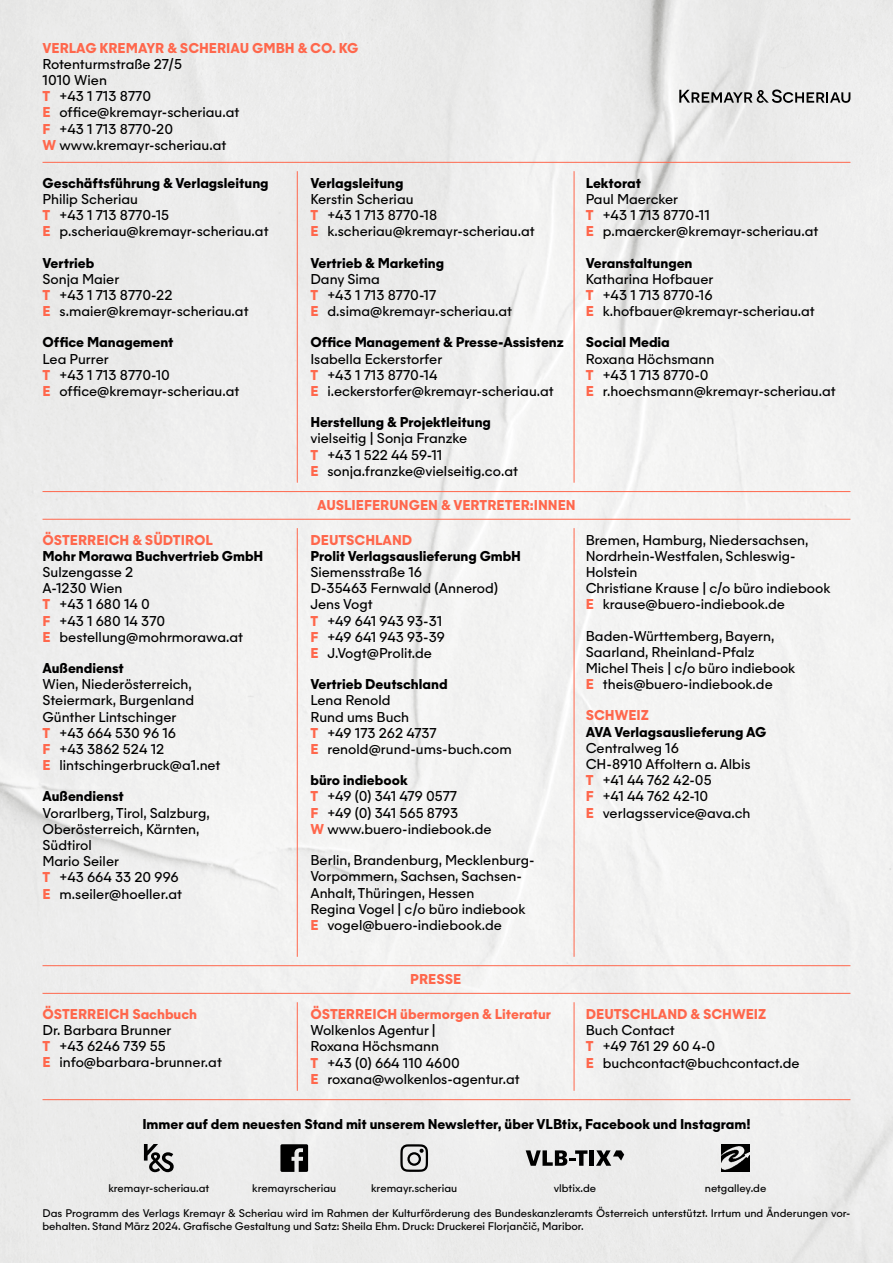
<style>
.page{position:relative;width:893px;height:1263px;background:#efefef}
.page>*{position:absolute;margin:0;border:0;box-sizing:border-box;transform-origin:0 0}
.t1{font:13.5px/16.2px "Majorant";color:#000}
.t2{font:700 13.5px "Majorant";color:#000}
.t3{font:700 13.5px "Majorant";color:#ff674c}
.t4{font:10.5px/12.6px "Majorant";color:#000}
.s1{font-weight:700;color:#ff674c}
.s2{font-weight:700}
</style>
<div class="page">
<hr style="left:43px;top:162px;width:807px;height:1px;background:#ff674c">
<hr style="left:297px;top:171px;width:1px;height:312px;background:#ff674c">
<hr style="left:574px;top:171px;width:1px;height:312px;background:#ff674c">
<svg style="left:679px;top:89px;width:171px;height:14px;background:#9f9f9e"></svg>
<svg style="left:144px;top:1144px;width:30px;height:28px"></svg>
<svg style="left:280px;top:1144px;width:28px;height:28px"></svg>
<svg style="left:526px;top:1150px;width:61px;height:16px"></svg>
<div style="left:589px;top:1150px;width:5px;height:16px;background:#000"></div>
<svg style="left:596px;top:1150px;width:28px;height:16px"></svg>
<img style="left:722px;top:1144px;width:27px;height:28px">
<svg style="left:399px;top:1143px;width:30px;height:30px"></svg>
<hr style="left:43px;top:491px;width:807px;height:1px;background:#ff674c">
<hr style="left:43px;top:993px;width:807px;height:1px;background:#ff674c">
<hr style="left:43px;top:1099px;width:807px;height:1px;background:#ff674c">
<hr style="left:297px;top:1002px;width:1px;height:89px;background:#ff674c">
<hr style="left:574px;top:1002px;width:1px;height:89px;background:#ff674c">
<hr style="left:297px;top:528px;width:1px;height:429px;background:#ff674c">
<hr style="left:574px;top:528px;width:1px;height:429px;background:#ff674c">
<hr style="left:43px;top:519px;width:807px;height:1px;background:#ff674c">
<hr style="left:43px;top:965px;width:807px;height:1px;background:#ff674c">
<p class="t3" style="left:43px;top:39px;width:317px">VERLAG KREMAYR &amp; SCHERIAU GMBH &amp; CO. KG</p>
<p class="t1" style="left:43px;top:56px;width:198px">Rotenturmstraße 27/5<br>1010 Wien<br><span class="s1">T</span> +43 1 713 8770<br><span class="s1">E</span> office@kremayr-scheriau.at<br><span class="s1">F</span> +43 1 713 8770-20<br><span class="s1">W</span> www.kremayr-scheriau.at</p>
<p class="t2" style="left:43px;top:174px;width:228px">Geschäftsführung &amp; Verlagsleitung</p>
<p class="t1" style="left:43px;top:191px;width:228px">Philip Scheriau<br><span class="s1">T</span> +43 1 713 8770-15<br><span class="s1">E</span> p.scheriau@kremayr-scheriau.at</p>
<p class="t2" style="left:43px;top:254px;width:53px">Vertrieb</p>
<p class="t1" style="left:43px;top:271px;width:208px">Sonja Maier<br><span class="s1">T</span> +43 1 713 8770-22<br><span class="s1">E</span> s.maier@kremayr-scheriau.at</p>
<p class="t2" style="left:43px;top:334px;width:133px">Office Management</p>
<p class="t1" style="left:43px;top:350px;width:198px">Lea Purrer<br><span class="s1">T</span> +43 1 713 8770-10<br><span class="s1">E</span> office@kremayr-scheriau.at</p>
<p class="t3" style="left:43px;top:531px;width:172px">ÖSTERREICH &amp; SÜDTIROL</p>
<p class="t2" style="left:43px;top:547px;width:222px">Mohr Morawa Buchvertrieb GmbH</p>
<p class="t1" style="left:43px;top:564px;width:202px">Sulzengasse 2<br>A-1230 Wien<br><span class="s1">T</span> +43 1 680 14 0<br><span class="s1">F</span> +43 1 680 14 370<br><span class="s1">E</span> bestellung@mohrmorawa.at</p>
<p class="t2" style="left:43px;top:659px;width:83px">Außendienst</p>
<p class="t1" style="left:43px;top:676px;width:179px">Wien, Niederösterreich,<br>Steiermark, Burgenland<br>Günther Lintschinger<br><span class="s1">T</span> +43 664 530 96 16<br><span class="s1">F</span> +43 3862 524 12<br><span class="s1">E</span> lintschingerbruck@a1.net</p>
<p class="t2" style="left:43px;top:788px;width:83px">Außendienst</p>
<p class="t1" style="left:43px;top:805px;width:169px">Vorarlberg, Tirol, Salzburg,<br>Oberösterreich, Kärnten,<br>Südtirol<br>Mario Seiler<br><span class="s1">T</span> +43 664 33 20 996<br><span class="s1">E</span> m.seiler@hoeller.at</p>
<p class="t2" style="left:310px;top:174px;width:95px">Verlagsleitung</p>
<p class="t1" style="left:310px;top:191px;width:226px">Kerstin Scheriau<br><span class="s1">T</span> +43 1 713 8770-18<br><span class="s1">E</span> k.scheriau@kremayr-scheriau.at</p>
<p class="t2" style="left:310px;top:254px;width:135px">Vertrieb &amp; Marketing</p>
<p class="t1" style="left:310px;top:271px;width:203px">Dany Sima<br><span class="s1">T</span> +43 1 713 8770-17<br><span class="s1">E</span> d.sima@kremayr-scheriau.at</p>
<p class="t2" style="left:310px;top:334px;width:255px">Office Management &amp; Presse-Assistenz</p>
<p class="t1" style="left:310px;top:350px;width:245px">Isabella Eckerstorfer<br><span class="s1">T</span> +43 1 713 8770-14<br><span class="s1">E</span> i.eckerstorfer@kremayr-scheriau.at</p>
<p class="t2" style="left:310px;top:414px;width:182px">Herstellung &amp; Projektleitung</p>
<p class="t1" style="left:310px;top:430px;width:209px">vielseitig | Sonja Franzke<br><span class="s1">T</span> +43 1 522 44 59-11<br><span class="s1">E</span> sonja.franzke@vielseitig.co.at</p>
<p class="t3" style="left:317px;top:497px;width:260px">AUSLIEFERUNGEN &amp; VERTRETER:INNEN</p>
<p class="t3" style="left:310px;top:531px;width:103px">DEUTSCHLAND</p>
<p class="t2" style="left:310px;top:547px;width:212px">Prolit Verlagsauslieferung GmbH</p>
<p class="t1" style="left:310px;top:564px;width:189px">Siemensstraße 16<br>D-35463 Fernwald (Annerod)<br>Jens Vogt<br><span class="s1">T</span> +49 641 943 93-31<br><span class="s1">F</span> +49 641 943 93-39<br><span class="s1">E</span> J.Vogt@Prolit.de</p>
<p class="t2" style="left:310px;top:676px;width:139px">Vertrieb Deutschland</p>
<p class="t1" style="left:310px;top:692px;width:203px">Lena Renold<br>Rund ums Buch<br><span class="s1">T</span> +49 173 262 4737<br><span class="s1">E</span> renold@rund-ums-buch.com</p>
<p class="t1" style="left:310px;top:772px;width:183px"><span class="s2">büro indiebook<br></span><span class="s1">T</span> +49 (0) 341 479 0577<br><span class="s1">F</span> +49 (0) 341 565 8793<br><span class="s1">W</span> www.buero-indiebook.de</p>
<p class="t1" style="left:310px;top:852px;width:226px">Berlin, Brandenburg, Mecklenburg-<br>Vorpommern, Sachsen, Sachsen-<br>Anhalt, Thüringen, Hessen<br>Regina Vogel | c/o büro indiebook<br><span class="s1">E</span> vogel@buero-indiebook.de</p>
<p class="t2" style="left:586px;top:174px;width:57px">Lektorat</p>
<p class="t1" style="left:586px;top:191px;width:234px">Paul Maercker<br><span class="s1">T</span> +43 1 713 8770-11<br><span class="s1">E</span> p.maercker@kremayr-scheriau.at</p>
<p class="t2" style="left:586px;top:254px;width:108px">Veranstaltungen</p>
<p class="t1" style="left:586px;top:271px;width:231px">Katharina Hofbauer<br><span class="s1">T</span> +43 1 713 8770-16<br><span class="s1">E</span> k.hofbauer@kremayr-scheriau.at</p>
<p class="t2" style="left:586px;top:334px;width:86px">Social Media</p>
<p class="t1" style="left:586px;top:350px;width:251px">Roxana Höchsmann<br><span class="s1">T</span> +43 1 713 8770-0<br><span class="s1">E</span> r.hoechsmann@kremayr-scheriau.at</p>
<p class="t1" style="left:586px;top:532px;width:246px">Bremen, Hamburg, Niedersachsen,<br>Nordrhein-Westfalen, Schleswig-<br>Holstein<br>Christiane Krause | c/o büro indiebook<br><span class="s1">E</span> krause@buero-indiebook.de</p>
<p class="t1" style="left:586px;top:628px;width:211px">Baden-Württemberg, Bayern,<br>Saarland, Rheinland-Pfalz<br>Michel Theis | c/o büro indiebook<br><span class="s1">E</span> theis@buero-indiebook.de</p>
<p class="t3" style="left:586px;top:707px;width:65px">SCHWEIZ</p>
<p class="t2" style="left:586px;top:723px;width:182px">AVA Verlagsauslieferung AG</p>
<p class="t1" style="left:586px;top:740px;width:166px">Centralweg 16<br>CH-8910 Affoltern a. Albis<br><span class="s1">T</span> +41 44 762 42-05<br><span class="s1">F</span> +41 44 762 42-10<br><span class="s1">E</span> verlagsservice@ava.ch</p>
<p class="t3" style="left:43px;top:1005px;width:156px">ÖSTERREICH Sachbuch</p>
<p class="t1" style="left:43px;top:1022px;width:181px">Dr. Barbara Brunner<br><span class="s1">T</span> +43 6246 739 55<br><span class="s1">E</span> info@barbara-brunner.at</p>
<p class="t3" style="left:410px;top:971px;width:53px">PRESSE</p>
<p class="t3" style="left:310px;top:1005px;width:242px">ÖSTERREICH übermorgen &amp; Literatur</p>
<p class="t1" style="left:310px;top:1022px;width:211px">Wolkenlos Agentur |<br>Roxana Höchsmann<br><span class="s1">T</span> +43 (0) 664 110 4600<br><span class="s1">E</span> roxana@wolkenlos-agentur.at</p>
<p class="t3" style="left:586px;top:1005px;width:182px">DEUTSCHLAND &amp; SCHWEIZ</p>
<p class="t1" style="left:586px;top:1022px;width:215px">Buch Contact<br><span class="s1">T</span> +49 761 29 60 4-0<br><span class="s1">E</span> buchcontact@buchcontact.de</p>
<p class="t2" style="left:142px;top:1115px;width:610px">Immer auf dem neuesten Stand mit unserem Newsletter, über VLBtix, Facebook und Instagram!</p>
<p class="t4" style="left:108px;top:1181px;width:102px">kremayr-scheriau.at</p>
<p class="t4" style="left:252px;top:1181px;width:85px">kremayrscheriau</p>
<p class="t4" style="left:371px;top:1181px;width:88px">kremayr.scheriau</p>
<p class="t4" style="left:554px;top:1181px;width:44px">vlbtix.de</p>
<p class="t4" style="left:705px;top:1181px;width:63px">netgalley.de</p>
<p class="t4" style="left:43px;top:1207px;width:809px">Das Programm des Verlags Kremayr &amp; Scheriau wird im Rahmen der Kulturförderung des Bundeskanzleramts Österreich unterstützt. Irrtum und Änderungen vor&shy;behalten. Stand März 2024. Grafische Gestaltung und Satz: Sheila Ehm. Druck: Druckerei Florjančič, Maribor.</p>
</div>
